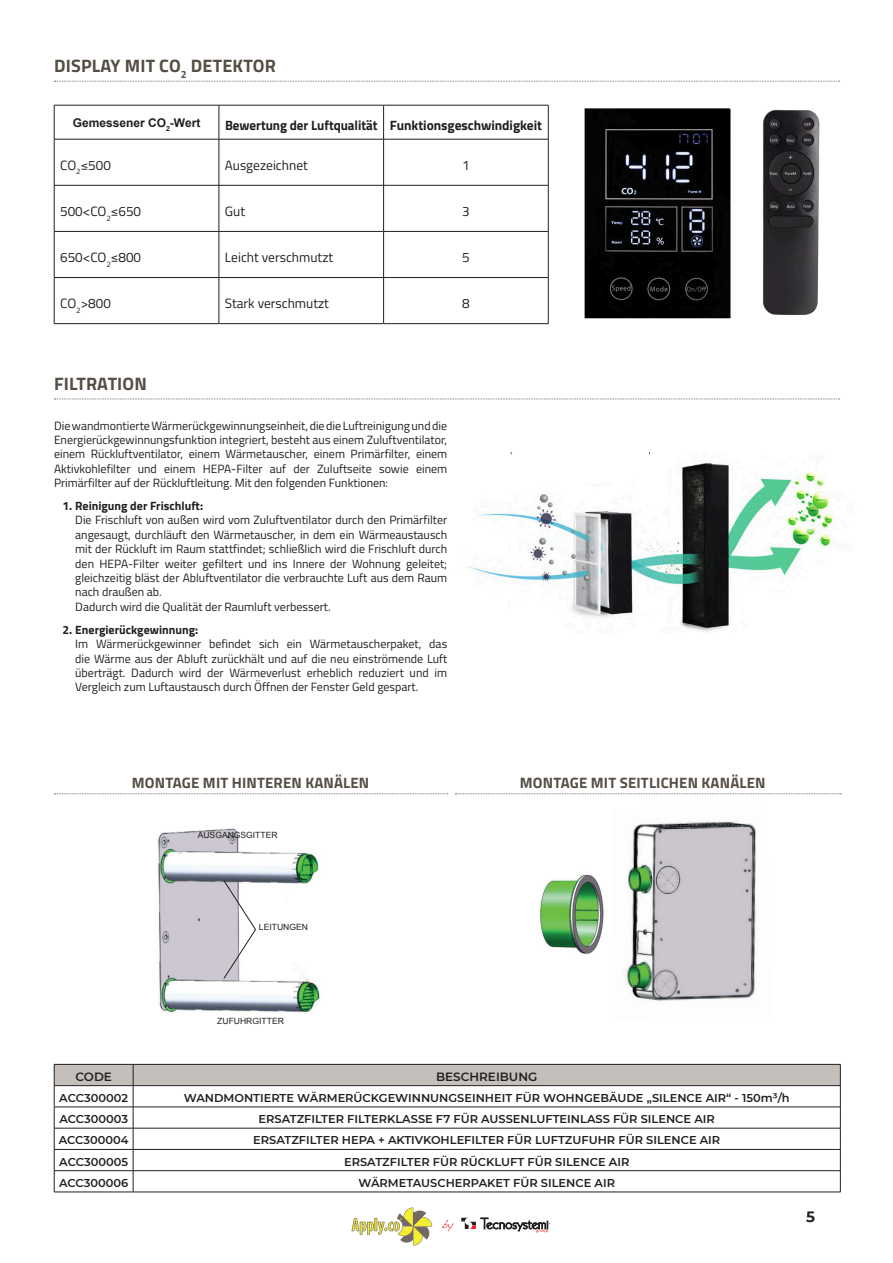
<style>
.page{position:relative;width:893px;height:1263px;background:#fff}
.page>*{position:absolute;margin:0;border:0;box-sizing:border-box;transform-origin:0 0}
.t1{font:700 18px "Titillium Web";letter-spacing:.01em;color:#554e45}
.t2{font:700 15px "Titillium Web";letter-spacing:.01em;color:#554e45}
.t3{font:700 15px "Montserrat";color:#231f20}
.t4{font:13.5px "Titillium Web";color:#231f20}
.t5{font:700 13.5px "Titillium Web";letter-spacing:-.005em;color:#231f20}
.t6{font:12px/14.4px "Titillium Web";color:#231f20;text-align:justify}
.t7{font:700 12px "Titillium Web";color:#231f20}
.t8{font:700 12px "Arial";color:#231f20}
.t9{font:600 12px "Montserrat";color:#231f20}
.t10{font:600 11.4px "Montserrat";color:#231f20}
.t11{font:8.55px "Arial";color:#231f20}
</style>
<div class="page">
<svg style="left:351px;top:1207px;width:81px;height:38px"></svg>
<svg style="left:461px;top:1218px;width:89px;height:15px"></svg>
<svg style="left:442px;top:1220px;width:12px;height:11px"></svg>
<svg style="left:54px;top:81px;width:786px;height:1px"></svg>
<svg style="left:54px;top:399px;width:786px;height:1px"></svg>
<svg style="left:54px;top:793px;width:394px;height:1px"></svg>
<svg style="left:455px;top:793px;width:386px;height:1px"></svg>
<img style="left:584px;top:108px;width:236px;height:211px">
<img style="left:157px;top:828px;width:163px;height:185px">
<svg style="left:223px;top:880px;width:33px;height:99px"></svg>
<img style="left:623px;top:821px;width:133px;height:180px">
<img style="left:540px;top:874px;width:64px;height:80px">
<img style="left:469px;top:453px;width:368px;height:179px">
<svg style="left:54px;top:1064px;width:787px;height:128px"></svg>
<hr style="left:54px;top:1192px;width:79px;height:1px;background:#231f20">
<hr style="left:133px;top:1192px;width:707px;height:1px;background:#231f20">
<hr style="left:54px;top:105px;width:165px;height:1px;background:#231f20">
<hr style="left:54px;top:105px;width:1px;height:34px;background:#231f20">
<hr style="left:219px;top:105px;width:165px;height:1px;background:#231f20">
<hr style="left:219px;top:105px;width:1px;height:34px;background:#231f20">
<hr style="left:384px;top:105px;width:164px;height:1px;background:#231f20">
<hr style="left:383px;top:105px;width:1px;height:34px;background:#231f20">
<hr style="left:548px;top:105px;width:1px;height:34px;background:#231f20">
<hr style="left:54px;top:139px;width:165px;height:1px;background:#231f20">
<hr style="left:54px;top:139px;width:1px;height:46px;background:#231f20">
<hr style="left:219px;top:139px;width:165px;height:1px;background:#231f20">
<hr style="left:219px;top:139px;width:1px;height:46px;background:#231f20">
<hr style="left:384px;top:139px;width:164px;height:1px;background:#231f20">
<hr style="left:383px;top:139px;width:1px;height:46px;background:#231f20">
<hr style="left:548px;top:139px;width:1px;height:46px;background:#231f20">
<hr style="left:54px;top:185px;width:165px;height:1px;background:#231f20">
<hr style="left:54px;top:185px;width:1px;height:46px;background:#231f20">
<hr style="left:219px;top:185px;width:165px;height:1px;background:#231f20">
<hr style="left:219px;top:185px;width:1px;height:46px;background:#231f20">
<hr style="left:384px;top:185px;width:164px;height:1px;background:#231f20">
<hr style="left:383px;top:185px;width:1px;height:46px;background:#231f20">
<hr style="left:548px;top:185px;width:1px;height:46px;background:#231f20">
<hr style="left:54px;top:231px;width:165px;height:1px;background:#231f20">
<hr style="left:54px;top:232px;width:1px;height:45px;background:#231f20">
<hr style="left:219px;top:231px;width:165px;height:1px;background:#231f20">
<hr style="left:219px;top:232px;width:1px;height:45px;background:#231f20">
<hr style="left:384px;top:231px;width:164px;height:1px;background:#231f20">
<hr style="left:383px;top:232px;width:1px;height:45px;background:#231f20">
<hr style="left:548px;top:232px;width:1px;height:45px;background:#231f20">
<hr style="left:54px;top:277px;width:165px;height:1px;background:#231f20">
<hr style="left:54px;top:278px;width:1px;height:45px;background:#231f20">
<hr style="left:219px;top:277px;width:165px;height:1px;background:#231f20">
<hr style="left:219px;top:278px;width:1px;height:45px;background:#231f20">
<hr style="left:384px;top:277px;width:164px;height:1px;background:#231f20">
<hr style="left:383px;top:278px;width:1px;height:45px;background:#231f20">
<hr style="left:548px;top:278px;width:1px;height:45px;background:#231f20">
<hr style="left:54px;top:323px;width:165px;height:1px;background:#231f20">
<hr style="left:219px;top:323px;width:165px;height:1px;background:#231f20">
<hr style="left:384px;top:323px;width:164px;height:1px;background:#231f20">
<p class="t1" style="left:54px;top:52px;width:223px">DISPLAY MIT CO<sub>2</sub> DETEKTOR</p>
<p class="t8" style="left:73px;top:114px;width:129px">Gemessener CO<sub>2</sub>-Wert</p>
<p class="t5" style="left:225px;top:115px;width:154px">Bewertung der Luftqualität</p>
<p class="t5" style="left:390px;top:115px;width:154px">Funktionsgeschwindigkeit</p>
<p class="t4" style="left:60px;top:155px;width:52px">CO<sub>2</sub>≤500</p>
<p class="t4" style="left:225px;top:155px;width:84px">Ausgezeichnet</p>
<p class="t4" style="left:462px;top:155px;width:9px">1</p>
<p class="t4" style="left:60px;top:201px;width:82px">500&lt;CO<sub>2</sub>≤650</p>
<p class="t4" style="left:225px;top:201px;width:22px">Gut</p>
<p class="t4" style="left:462px;top:201px;width:9px">3</p>
<p class="t4" style="left:60px;top:247px;width:82px">650&lt;CO<sub>2</sub>≤800</p>
<p class="t4" style="left:225px;top:247px;width:110px">Leicht verschmutzt</p>
<p class="t4" style="left:462px;top:247px;width:9px">5</p>
<p class="t4" style="left:60px;top:294px;width:52px">CO<sub>2</sub>&gt;800</p>
<p class="t4" style="left:225px;top:294px;width:106px">Stark verschmutzt</p>
<p class="t4" style="left:462px;top:294px;width:9px">8</p>
<p class="t1" style="left:54px;top:370px;width:94px">FILTRATION</p>
<p class="t6" style="left:54px;top:417px;width:395px">Die wandmontierte Wärmerückgewinnungseinheit, die die Luftreinigung und die Energierückgewinnungsfunktion integriert, besteht aus einem Zuluftventilator, einem Rückluftventilator, einem Wärmetauscher, einem Primärfilter, einem Aktivkohlefilter und einem HEPA-Filter auf der Zuluftseite sowie einem Primärfilter auf der Rückluftleitung. Mit den folgenden Funktionen:</p>
<p class="t7" style="left:63px;top:497px;width:142px">1. Reinigung der Frischluft:</p>
<p class="t6" style="left:75px;top:512px;width:374px">Die Frischluft von außen wird vom Zuluftventilator durch den Primärfilter angesaugt, durchläuft den Wärmetauscher, in dem ein Wärmeaustausch mit der Rückluft im Raum stattfindet; schließlich wird die Frischluft durch den HEPA-Filter weiter gefiltert und ins Innere der Wohnung geleitet; gleichzeitig bläst der Abluftventilator die verbrauchte Luft aus dem Raum nach draußen ab.</p>
<p class="t6" style="left:75px;top:599px;width:257px">Dadurch wird die Qualität der Raumluft verbessert.</p>
<p class="t7" style="left:63px;top:620px;width:137px">2. Energierückgewinnung:</p>
<p class="t6" style="left:75px;top:636px;width:373px">Im Wärmerückgewinner befindet sich ein Wärmetauscherpaket, das die Wärme aus der Abluft zurückhält und auf die neu einströmende Luft überträgt. Dadurch wird der Wärmeverlust erheblich reduziert und im Vergleich zum Luftaustausch durch Öffnen der Fenster Geld gespart.</p>
<p class="t2" style="left:132px;top:772px;width:239px">MONTAGE MIT HINTEREN KANÄLEN</p>
<p class="t2" style="left:520px;top:772px;width:247px">MONTAGE MIT SEITLICHEN KANÄLEN</p>
<p class="t11" style="left:198px;top:829px;width:81px">AUSGANGSGITTER</p>
<p class="t11" style="left:259px;top:921px;width:51px">LEITUNGEN</p>
<p class="t11" style="left:217px;top:1016px;width:68px">ZUFUHRGITTER</p>
<p class="t9" style="left:75px;top:1068px;width:38px">CODE</p>
<p class="t9" style="left:436px;top:1068px;width:103px">BESCHREIBUNG</p>
<p class="t10" style="left:59px;top:1090px;width:70px">ACC300002</p>
<p class="t10" style="left:184px;top:1090px;width:607px">WANDMONTIERTE WÄRMERÜCKGEWINNUNGSEINHEIT FÜR WOHNGEBÄUDE „SILENCE AIR“ - 150m³/h</p>
<p class="t10" style="left:59px;top:1111px;width:70px">ACC300003</p>
<p class="t10" style="left:259px;top:1111px;width:458px">ERSATZFILTER FILTERKLASSE F7 FÜR AUSSENLUFTEINLASS FÜR SILENCE AIR</p>
<p class="t10" style="left:59px;top:1132px;width:71px">ACC300004</p>
<p class="t10" style="left:253px;top:1132px;width:469px">ERSATZFILTER HEPA + AKTIVKOHLEFILTER FÜR LUFTZUFUHR FÜR SILENCE AIR</p>
<p class="t10" style="left:59px;top:1153px;width:70px">ACC300005</p>
<p class="t10" style="left:344px;top:1153px;width:287px">ERSATZFILTER FÜR RÜCKLUFT FÜR SILENCE AIR</p>
<p class="t10" style="left:59px;top:1175px;width:71px">ACC300006</p>
<p class="t10" style="left:358px;top:1175px;width:258px">WÄRMETAUSCHERPAKET FÜR SILENCE AIR</p>
<p class="t3" style="left:806px;top:1206px;width:10px">5</p>
</div>
